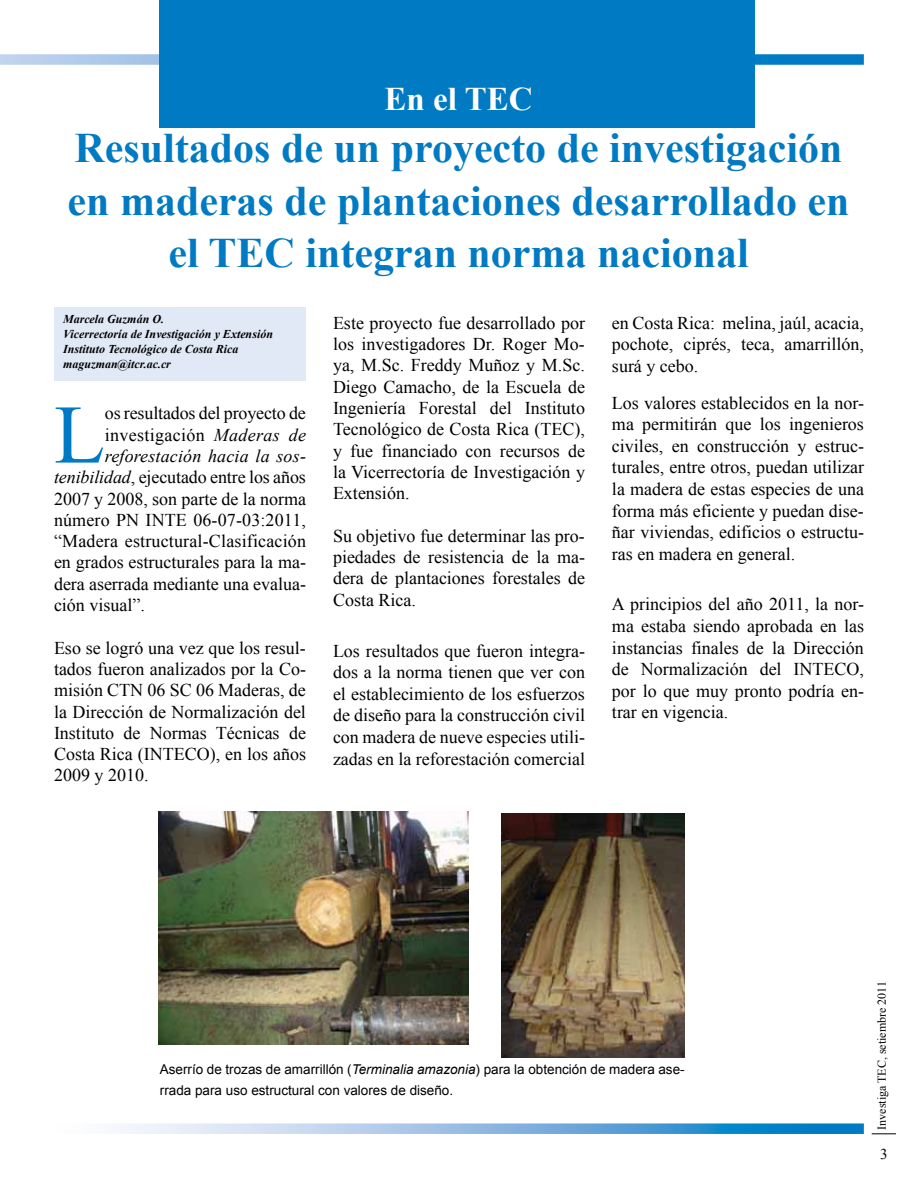
<style>
.page{position:relative;width:918px;height:1188px;background:#fff}
.page>*{position:absolute;margin:0;border:0;box-sizing:border-box;transform-origin:0 0}
.t1{font:83.25px "Times New Roman";color:#007ac2}
.t2{font:700 42px/52.5px "Times New Roman";color:#007ac2;text-align:center}
.t3{font:700 33px "Times New Roman";color:#fff}
.t4{font:18px/21.6px "Times New Roman";color:#000;text-align:justify}
.t5{font:italic 18px "Times New Roman";letter-spacing:.01em;color:#000}
.t6{font:18px "Times New Roman";letter-spacing:.02em;color:#000}
.t7{font:15px "Times New Roman";color:#000}
.t8{font:13.5px/21.6px "Arial";color:#000}
.t9{font:italic 700 12px/15px "Times New Roman";color:#000}
.t10{font:12px "Times New Roman";color:#000}
.s1{font-style:italic}
</style>
<div class="page">
<svg style="left:872px;top:1134px;width:24px;height:1px"></svg>
<svg style="left:120px;top:1123px;width:744px;height:11px;background:#84b9e0"></svg>
<svg style="left:0;top:54px;width:864px;height:11px;background:#70aedb"></svg>
<div style="left:159px;top:0;width:596px;height:128px;background:#007ac2"></div>
<div style="left:54px;top:307px;width:251px;height:74px;background:#e1e9f6"></div>
<img style="left:158px;top:812px;width:311px;height:233px">
<img style="left:502px;top:813px;width:182px;height:244px">
<h3 class="t3" style="left:385px;top:76px;width:149px">En el TEC</h3>
<h2 class="t2" style="left:68px;top:121px;width:784px">Resultados de un proyecto de investigación en maderas de plantaciones desarrollado en el TEC integran norma nacional</h2>
<p class="t9" style="left:63px;top:311px;width:212px">Marcela Guzmán O.<br>Vicerrectoría de Investigación y Extensión<br>Instituto Tecnológico de Costa Rica maguzman@itcr.ac.cr</p>
<h1 class="t1" style="left:54px;top:379px;width:52px">L</h1>
<p class="t4" style="left:105px;top:402px;width:203px">os resultados del proyecto de</p>
<p class="t4" style="left:612px;top:312px;width:254px">en Costa Rica: melina, jaúl, acacia, pochote, ciprés, teca, amarrillón, surá y cebo.</p>
<p class="t4" style="left:612px;top:391px;width:254px">Los valores establecidos en la nor&shy;ma permitirán que los ingenieros civiles, en construcción y estruc&shy;turales, entre otros, puedan utilizar la madera de estas especies de una forma más eficiente y puedan dise&shy;ñar viviendas, edificios o estructu&shy;ras en madera en general.</p>
<p class="t4" style="left:612px;top:593px;width:254px">A principios del año 2011, la nor&shy;ma estaba siendo aprobada en las instancias finales de la Dirección de Normalización del INTECO, por lo que muy pronto podría en&shy;trar en vigencia.</p>
<p class="t4" style="left:333px;top:312px;width:254px">Este proyecto fue desarrollado por los investigadores Dr. Roger Mo&shy;ya, M.Sc. Freddy Muñoz y M.Sc.<br>Diego Camacho, de la Escuela de Ingeniería Forestal del Instituto Tecnológico de Costa Rica (TEC), y fue financiado con recursos de la Vicerrectoría de Investigación y Extensión.</p>
<p class="t4" style="left:333px;top:525px;width:254px">Su objetivo fue determinar las pro&shy;piedades de resistencia de la ma&shy;dera de plantaciones forestales de Costa Rica.</p>
<p class="t4" style="left:333px;top:640px;width:254px">Los resultados que fueron integra&shy;dos a la norma tienen que ver con el establecimiento de los esfuerzos de diseño para la construcción civil con madera de nueve especies utili&shy;zadas en la reforestación comercial</p>
<p class="t6" style="left:105px;top:423px;width:203px">investigación <span class="s1">Maderas de</span></p>
<p class="t5" style="left:105px;top:444px;width:203px">reforestación hacia la sos-</p>
<p class="t4" style="left:54px;top:466px;width:253px"><span class="s1">tenibilidad</span>, ejecutado entre los años</p>
<p class="t4" style="left:54px;top:487px;width:254px">2007 y 2008, son parte de la norma</p>
<p class="t4" style="left:54px;top:509px;width:254px">número PN INTE 06-07-03:2011,</p>
<p class="t4" style="left:54px;top:530px;width:254px">“Madera estructural-Clasificación</p>
<p class="t4" style="left:54px;top:551px;width:254px">en grados estructurales para la ma-</p>
<p class="t4" style="left:54px;top:573px;width:253px">dera aserrada mediante una evalua-</p>
<p class="t4" style="left:54px;top:594px;width:92px">ción visual”.</p>
<p class="t4" style="left:54px;top:637px;width:254px">Eso se logró una vez que los resul&shy;tados fueron analizados por la Co&shy;misión CTN 06 SC 06 Maderas, de la Dirección de Normalización del Instituto de Normas Técnicas de Costa Rica (INTECO), en los años 2009 y 2010.</p>
<p class="t8" style="left:160px;top:1058px;width:526px">Aserrío de trozas de amarrillón (<span class="s1">Terminalia amazonia</span>) para la obtención de madera ase&shy;rrada para uso estructural con valores de diseño.</p>
<p class="t10" style="left:874px;top:1130px;width:150px;rotate:-90deg">Investiga TEC, setiembre 2011</p>
<p class="t7" style="left:880px;top:1144px;width:9px">3</p>
</div>
